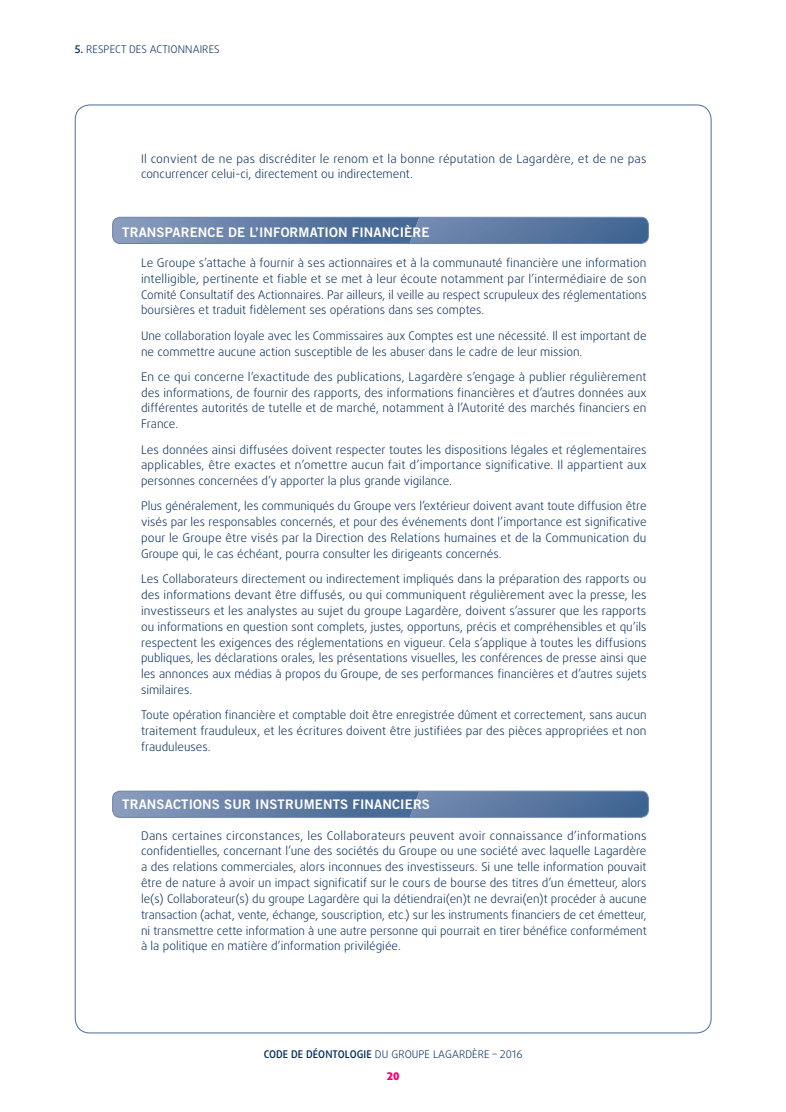
<style>
.page{position:relative;width:786px;height:1112px;background:#fff}
.page>*{position:absolute;margin:0;border:0;box-sizing:border-box;transform-origin:0 0}
.t1{font:13.2px "Trade Gothic LT Std Bd 2";letter-spacing:.01em;color:#fff}
.t2{font:300 11.9px/15.9px "Daxline OT";color:#00295a;text-align:justify}
.t3{font:300 10.6px "Daxline OT";letter-spacing:.01em;color:#00295a}
.t4{font:900 10.6px "Daxline OT";color:#ff0071}
.s1{font-weight:500}
</style>
<div class="page">
<svg style="left:113px;top:217px;width:535px;height:26px;background:#647fa7"></svg>
<img style="left:410px;top:217px;width:238px;height:25px">
<div style="left:112px;top:217px;width:537px;height:27px;border:1px solid #6781a8;border-radius:7px"></div>
<svg style="left:113px;top:791px;width:535px;height:26px;background:#647fa7"></svg>
<img style="left:410px;top:791px;width:238px;height:25px">
<div style="left:112px;top:791px;width:537px;height:27px;border:1px solid #6781a8;border-radius:7px"></div>
<p class="t3" style="left:75px;top:44px;width:146px"><span class="s1">5.</span> RESPECT DES ACTIONNAIRES</p>
<p class="t2" style="left:141px;top:151px;width:507px">Il convient de ne pas discréditer le renom et la bonne réputation de Lagardère, et de ne pas concurrencer celui-ci, directement ou indirectement.</p>
<p class="t1" style="left:122px;top:224px;width:309px">TRANSPARENCE DE L’INFORMATION FINANCIÈRE</p>
<p class="t2" style="left:141px;top:255px;width:507px">Le Groupe s’attache à fournir à ses actionnaires et à la communauté financière une information intelligible, pertinente et fiable et se met à leur écoute notamment par l’intermédiaire de son Comité Consultatif des Actionnaires. Par ailleurs, il veille au respect scrupuleux des réglementations boursières et traduit fidèlement ses opérations dans ses comptes.</p>
<p class="t2" style="left:141px;top:328px;width:507px">Une collaboration loyale avec les Commissaires aux Comptes est une nécessité. Il est important de ne commettre aucune action susceptible de les abuser dans le cadre de leur mission.</p>
<p class="t2" style="left:141px;top:369px;width:507px">En ce qui concerne l’exactitude des publications, Lagardère s’engage à publier régulièrement des informations, de fournir des rapports, des informations financières et d’autres données aux différentes autorités de tutelle et de marché, notamment à l’Autorité des marchés financiers en France.</p>
<p class="t2" style="left:141px;top:442px;width:507px">Les données ainsi diffusées doivent respecter toutes les dispositions légales et réglementaires applicables, être exactes et n’omettre aucun fait d’importance significative. Il appartient aux personnes concernées d’y apporter la plus grande vigilance.</p>
<p class="t2" style="left:141px;top:499px;width:507px">Plus généralement, les communiqués du Groupe vers l’extérieur doivent avant toute diffusion être visés par les responsables concernés, et pour des événements dont l’importance est significative pour le Groupe être visés par la Direction des Relations humaines et de la Communication du Groupe qui, le cas échéant, pourra consulter les dirigeants concernés.</p>
<p class="t2" style="left:141px;top:572px;width:507px">Les Collaborateurs directement ou indirectement impliqués dans la préparation des rapports ou des informations devant être diffusés, ou qui communiquent régulièrement avec la presse, les investisseurs et les analystes au sujet du groupe Lagardère, doivent s’assurer que les rapports ou informations en question sont complets, justes, opportuns, précis et compréhensibles et qu’ils respectent les exigences des réglementations en vigueur. Cela s’applique à toutes les diffusions publiques, les déclarations orales, les présentations visuelles, les conférences de presse ainsi que les annonces aux médias à propos du Groupe, de ses performances financières et d’autres sujets similaires.</p>
<p class="t2" style="left:141px;top:708px;width:507px">Toute opération financière et comptable doit être enregistrée dûment et correctement, sans aucun traitement frauduleux, et les écritures doivent être justifiées par des pièces appropriées et non frauduleuses.</p>
<p class="t1" style="left:122px;top:797px;width:309px">TRANSACTIONS SUR INSTRUMENTS FINANCIERS</p>
<p class="t2" style="left:141px;top:828px;width:507px">Dans certaines circonstances, les Collaborateurs peuvent avoir connaissance d’informations confidentielles, concernant l’une des sociétés du Groupe ou une société avec laquelle Lagardère a des relations commerciales, alors inconnues des investisseurs. Si une telle information pouvait être de nature à avoir un impact significatif sur le cours de bourse des titres d’un émetteur, alors le(s) Collaborateur(s) du groupe Lagardère qui la détiendrai(en)t ne devrai(en)t procéder à aucune transaction (achat, vente, échange, souscription, etc.) sur les instruments financiers de cet émetteur, ni transmettre cette information à une autre personne qui pourrait en tirer bénéfice conformément à la politique en matière d’information privilégiée.</p>
<p class="t3" style="left:264px;top:1049px;width:260px"><span class="s1">CODE DE DÉONTOLOGIE</span> DU GROUPE LAGARDÈRE – 2016</p>
<p class="t4" style="left:387px;top:1070px;width:14px">20</p>
</div>
